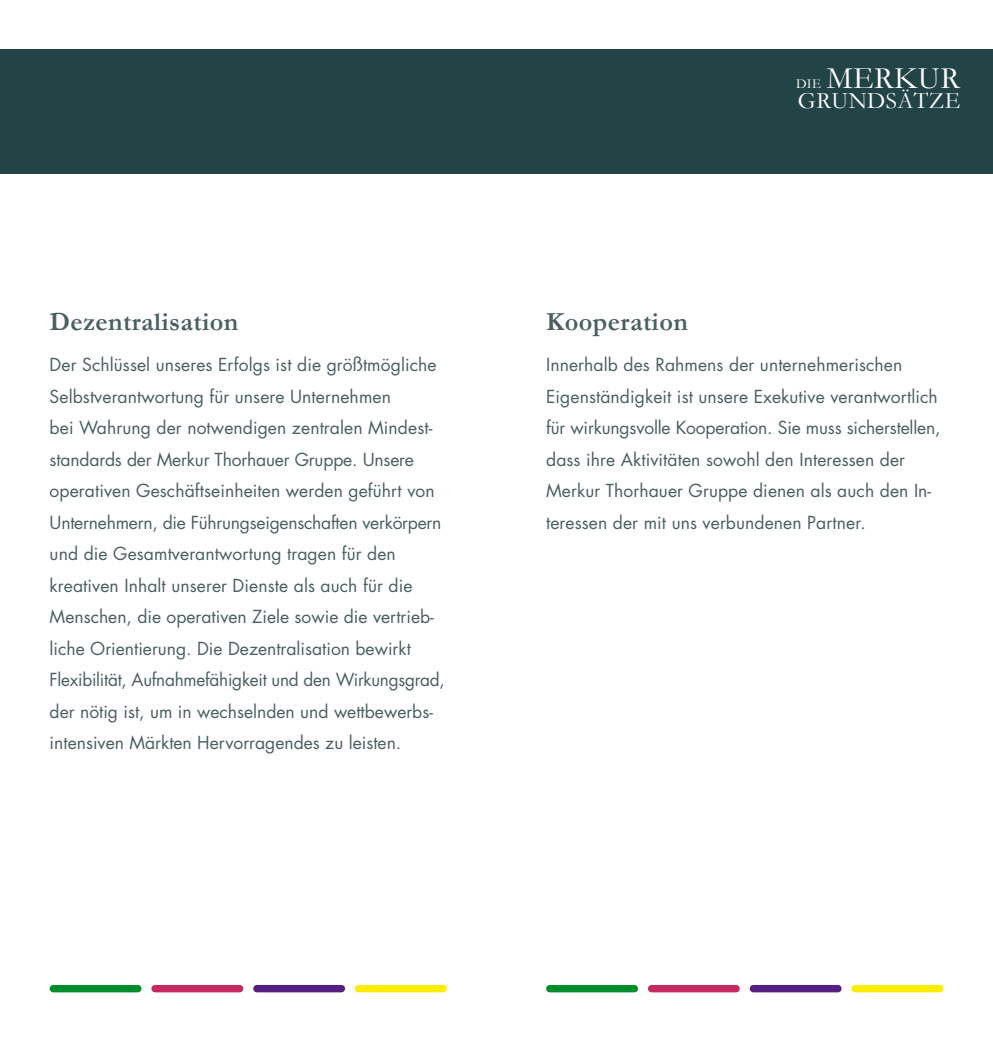
<style>
.page{position:relative;width:993px;height:1042px;background:#fff}
.page>*{position:absolute;margin:0;border:0;box-sizing:border-box;transform-origin:0 0}
.t1{font:31.32px "Garamond";letter-spacing:.015em;color:#fff}
.t2{font:700 26.25px "Garamond";letter-spacing:.015em;color:#495f61}
.t3{font:23.62px "Garamond";letter-spacing:.015em;color:#fff}
.t4{font:17.5px/31.5px "Futura";letter-spacing:.005em;color:#495f61}
.t5{font:13.65px "Garamond";color:#fff}
</style>
<div class="page">
<div style="left:0;top:50px;width:992px;height:124px;background:#224446"></div>
<div style="left:50px;top:985px;width:91px;height:7px;background:#008d2d;border-radius:4px"></div>
<div style="left:546px;top:985px;width:91px;height:7px;background:#008d2d;border-radius:4px"></div>
<div style="left:151px;top:985px;width:92px;height:7px;background:#c6295f;border-radius:4px"></div>
<div style="left:647px;top:985px;width:92px;height:7px;background:#c6295f;border-radius:4px"></div>
<div style="left:253px;top:985px;width:92px;height:7px;background:#562082;border-radius:4px"></div>
<div style="left:749px;top:985px;width:92px;height:7px;background:#562082;border-radius:4px"></div>
<div style="left:355px;top:985px;width:91px;height:7px;background:#ffed00;border-radius:4px"></div>
<div style="left:851px;top:985px;width:92px;height:7px;background:#ffed00;border-radius:4px"></div>
<h2 class="t2" style="left:50px;top:306px;width:190px">Dezentralisation</h2>
<p class="t4" style="left:50px;top:349px;width:396px">Der Schlüssel unseres Erfolgs ist die größtmögliche Selbstverantwortung für unsere Unternehmen<br>bei Wahrung der notwendigen zentralen Mindest&shy;standards der Merkur Thorhauer Gruppe. Unsere operativen Geschäftseinheiten werden geführt von Unternehmern, die Führungseigenschaften verkörpern und die Gesamtverantwortung tragen für den kreativen Inhalt unserer Dienste als auch für die Menschen, die operativen Ziele sowie die vertrieb&shy;liche Orientierung. Die Dezentralisation bewirkt Flexibilität, Aufnahmefähigkeit und den Wirkungsgrad, der nötig ist, um in wechselnden und wettbewerbs&shy;intensiven Märkten Hervorragendes zu leisten.</p>
<p class="t5" style="left:795px;top:76px;width:26px">DIE</p>
<h1 class="t1" style="left:826px;top:59px;width:135px">MERKUR</h1>
<h3 class="t3" style="left:797px;top:86px;width:164px">GRUNDSÄTZE</h3>
<h2 class="t2" style="left:546px;top:306px;width:143px">Kooperation</h2>
<p class="t4" style="left:546px;top:349px;width:396px">Innerhalb des Rahmens der unternehmerischen Eigenständigkeit ist unsere Exekutive verantwortlich für wirkungsvolle Kooperation. Sie muss sicherstellen, dass ihre Aktivitäten sowohl den Interessen der Merkur Thorhauer Gruppe dienen als auch den In&shy;teressen der mit uns verbundenen Partner.</p>
</div>
